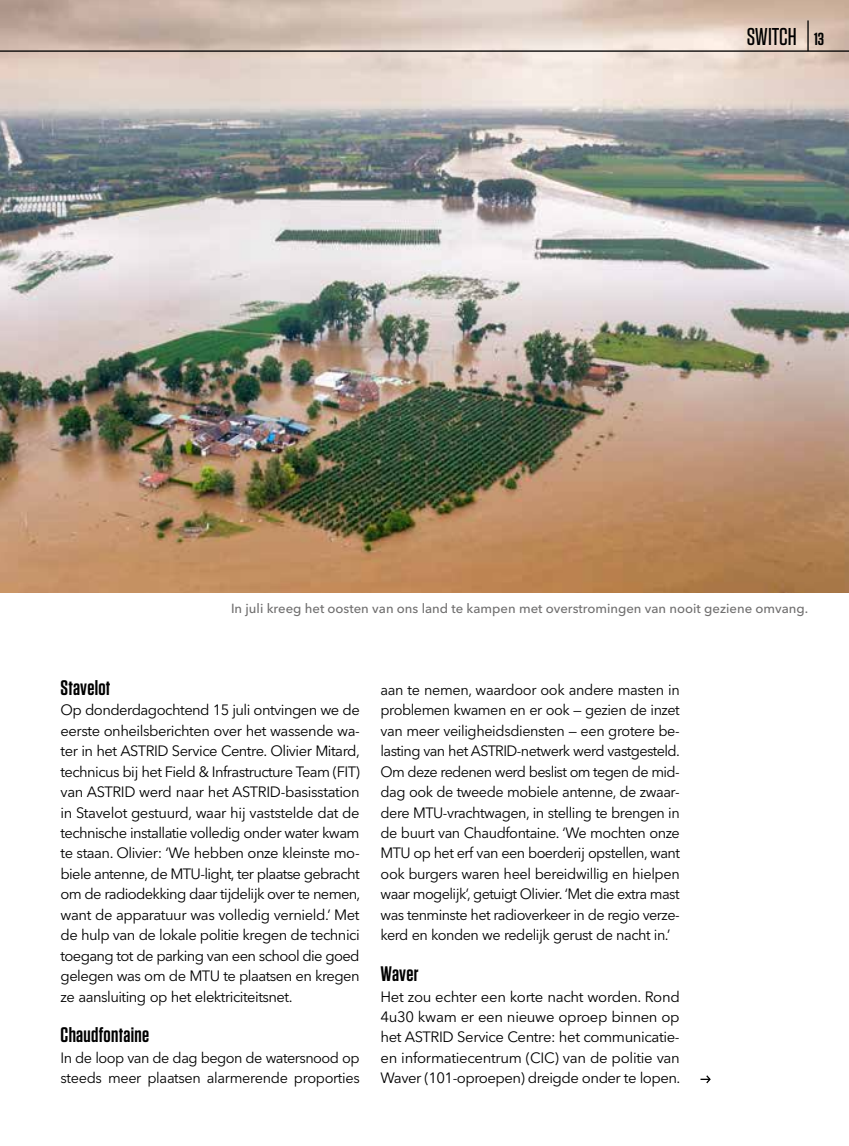
<style>
.page{position:relative;width:849px;height:1146px;background:#fff}
.page>*{position:absolute;margin:0;border:0;box-sizing:border-box;transform-origin:0 0}
.t1{font:500 24.32px "Tungsten";color:#000}
.t2{font:600 21px "Tungsten";letter-spacing:.015em;color:#000}
.t3{font:14.88px/20.5px "Avenir Next LT Pro";letter-spacing:-.035em;color:#000;text-align:justify}
.t4{font:500 13.12px "Avenir Next LT Pro";color:#706f6f}
.s1{font-weight:600;font-size:17.5px}
</style>
<div class="page">
<img style="left:0;top:0;width:848px;height:593px">
<hr style="left:0;top:50px;width:848px;height:2px;background:#000">
<svg style="left:700px;top:1075px;width:11px;height:9px"></svg>
<hr style="left:807px;top:20px;width:1px;height:31px;background:#000">
<h1 class="t1" style="left:746px;top:24px;width:79px">SWITCH <span class="s1">13</span></h1>
<p class="t4" style="left:231px;top:600px;width:578px">In juli kreeg het oosten van ons land te kampen met overstromingen van nooit geziene omvang.</p>
<h2 class="t2" style="left:61px;top:677px;width:51px">Stavelot</h2>
<p class="t3" style="left:61px;top:700px;width:301px">Op donderdagochtend 15 juli ontvingen we de eerste onheilsberichten over het wassende wa&shy;ter in het ASTRID Service Centre. Olivier Mitard, technicus bij het Field &amp; Infrastructure Team (FIT) van ASTRID werd naar het ASTRID-basisstation in Stavelot gestuurd, waar hij vaststelde dat de technische installatie volledig onder water kwam te staan. Olivier: ‘We hebben onze kleinste mo&shy;biele antenne, de MTU-light, ter plaatse gebracht om de radiodekking daar tijdelijk over te nemen, want de apparatuur was volledig vernield.’ Met de hulp van de lokale politie kregen de technici toegang tot de parking van een school die goed gelegen was om de MTU te plaatsen en kregen ze aansluiting op het elektriciteitsnet.</p>
<h2 class="t2" style="left:61px;top:1024px;width:90px">Chaudfontaine</h2>
<p class="t3" style="left:61px;top:1047px;width:300px">In de loop van de dag begon de watersnood op steeds meer plaatsen alarmerende proporties</p>
<p class="t3" style="left:380px;top:679px;width:301px">aan te nemen, waardoor ook andere masten in problemen kwamen en er ook — gezien de inzet van meer veiligheidsdiensten — een grotere be&shy;lasting van het ASTRID-netwerk werd vastgesteld.<br>Om deze redenen werd beslist om tegen de mid&shy;dag ook de tweede mobiele antenne, de zwaar&shy;dere MTU-vrachtwagen, in stelling te brengen in de buurt van Chaudfontaine. ‘We mochten onze MTU op het erf van een boerderij opstellen, want ook burgers waren heel bereidwillig en hielpen waar mogelijk’, getuigt Olivier. ‘Met die extra mast was tenminste het radioverkeer in de regio verze&shy;kerd en konden we redelijk gerust de nacht in.’</p>
<h2 class="t2" style="left:380px;top:963px;width:39px">Waver</h2>
<p class="t3" style="left:380px;top:986px;width:301px">Het zou echter een korte nacht worden. Rond 4u30 kwam er een nieuwe oproep binnen op het ASTRID Service Centre: het communicatie&shy;en informatiecentrum (CIC) van de politie van Waver (101-oproepen) dreigde onder te lopen.</p>
</div>
